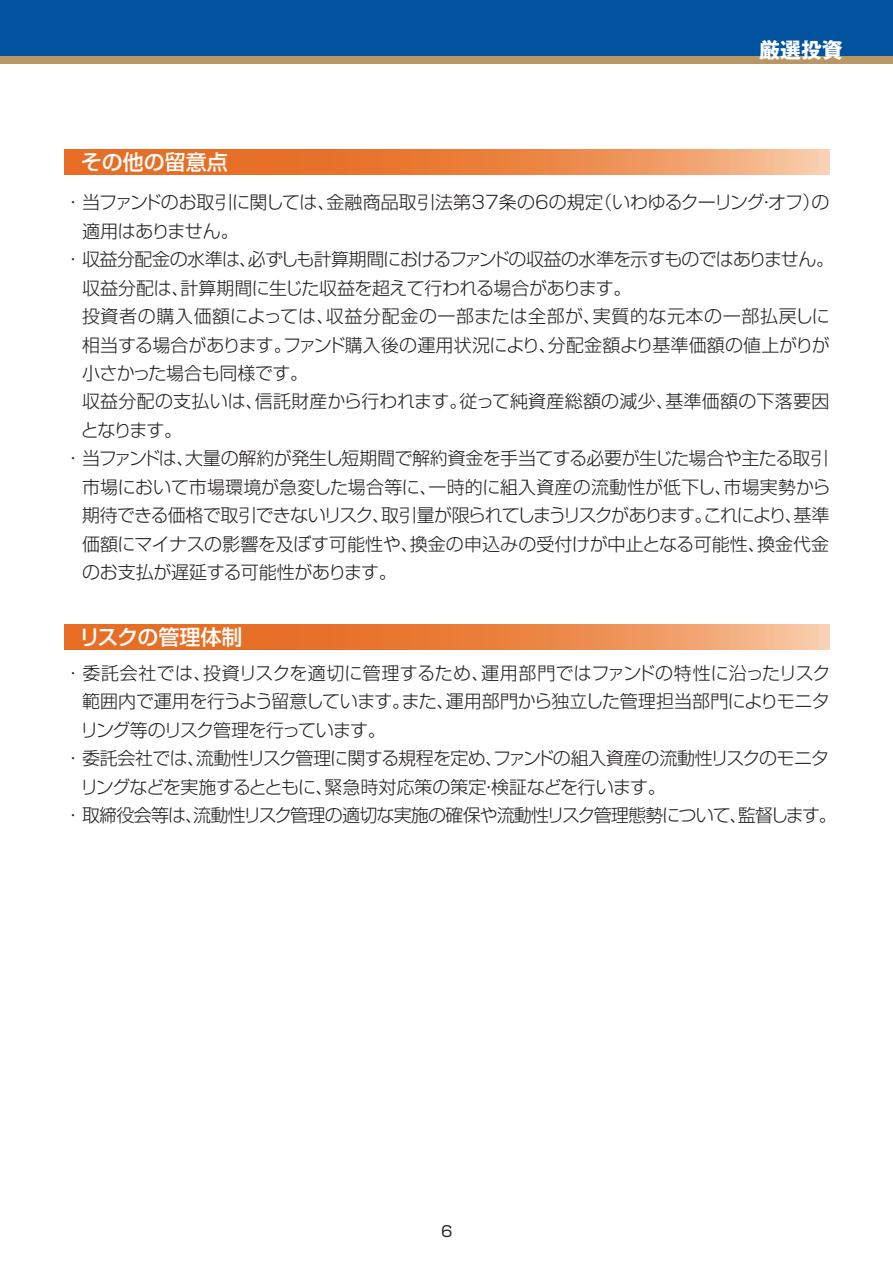
<style>
.page{position:relative;width:893px;height:1263px;background:#fff}
.page>*{position:absolute;margin:0;border:0;box-sizing:border-box;transform-origin:0 0}
.t1{font:500 21px "Shin Go Pr 5";color:#fff}
.t2{font:700 21px "Gothic MB101 Pr 5";color:#fff}
.t3{font:300 18px "Shin Go Pr 5";letter-spacing:-.025em;color:#231f20}
.t4{font:300 18px "Shin Go Pr 5";letter-spacing:-.045em;color:#231f20}
.t5{font:300 18px "Shin Go Pr 5";letter-spacing:-.06em;color:#231f20}
.t6{font:300 18px "Shin Go Pr 5";letter-spacing:.005em;color:#231f20}
.t7{font:300 18px "Shin Go Pr 5";letter-spacing:-.005em;color:#231f20}
.t8{font:300 18px "Shin Go Pr 5";letter-spacing:.015em;color:#231f20}
.t9{font:300 18px "Shin Go Pr 5";letter-spacing:.01em;color:#231f20}
.t10{font:300 18px "Shin Go Pr 5";color:#231f20}
.t11{font:300 18px "Shin Go Pr 5";letter-spacing:.035em;color:#231f20}
.t12{font:15px "Shin Go Pr 5";color:#231f20}
</style>
<div class="page">
<div style="left:0;top:55px;width:893px;height:9px;background:#b99764"></div>
<div style="left:0;top:0;width:893px;height:55px;background:#0153a0"></div>
<svg style="left:64px;top:149px;width:765px;height:26px;background:#eb8647"></svg>
<svg style="left:64px;top:624px;width:765px;height:26px;background:#eb8647"></svg>
<p class="t1" style="left:81px;top:144px;width:148px">その他の留意点</p>
<p class="t2" style="left:759px;top:33px;width:86px">厳選投資</p>
<p class="t3" style="left:64px;top:187px;width:767px">・当ファンドのお取引に関しては、金融商品取引法第37条の6の規定（いわゆるクーリング・オフ）の</p>
<p class="t3" style="left:82px;top:216px;width:158px">適用はありません。</p>
<p class="t4" style="left:64px;top:244px;width:771px">・収益分配金の水準は、必ずしも計算期間におけるファンドの収益の水準を示すものではありません。</p>
<p class="t3" style="left:82px;top:273px;width:551px">収益分配は、計算期間に生じた収益を超えて行われる場合があります。</p>
<p class="t11" style="left:82px;top:301px;width:749px">投資者の購入価額によっては、収益分配金の一部または全部が、実質的な元本の一部払戻しに</p>
<p class="t7" style="left:82px;top:330px;width:749px">相当する場合があります。ファンド購入後の運用状況により、分配金額より基準価額の値上がりが</p>
<p class="t3" style="left:82px;top:358px;width:227px">小さかった場合も同様です。</p>
<p class="t8" style="left:82px;top:387px;width:749px">収益分配の支払いは、信託財産から行われます。従って純資産総額の減少、基準価額の下落要因</p>
<p class="t3" style="left:81px;top:415px;width:103px">となります。</p>
<p class="t3" style="left:64px;top:444px;width:766px">・当ファンドは、大量の解約が発生し短期間で解約資金を手当てする必要が生じた場合や主たる取引</p>
<p class="t9" style="left:82px;top:472px;width:750px">市場において市場環境が急変した場合等に、一時的に組入資産の流動性が低下し、市場実勢から</p>
<p class="t5" style="left:82px;top:501px;width:749px">期待できる価格で取引できないリスク、取引量が限られてしまうリスクがあります。これにより、基準</p>
<p class="t10" style="left:82px;top:529px;width:749px">価額にマイナスの影響を及ぼす可能性や、換金の申込みの受付けが中止となる可能性、換金代金</p>
<p class="t3" style="left:82px;top:558px;width:316px">のお支払が遅延する可能性があります。</p>
<p class="t1" style="left:79px;top:620px;width:165px">リスクの管理体制</p>
<p class="t6" style="left:64px;top:658px;width:768px">・委託会社では、投資リスクを適切に管理するため、運用部門ではファンドの特性に沿ったリスク</p>
<p class="t3" style="left:82px;top:687px;width:749px">範囲内で運用を行うよう留意しています。また、運用部門から独立した管理担当部門によりモニタ</p>
<p class="t5" style="left:80px;top:715px;width:307px">リング等のリスク管理を行っています。</p>
<p class="t3" style="left:64px;top:744px;width:767px">・委託会社では、流動性リスク管理に関する規程を定め、ファンドの組入資産の流動性リスクのモニタ</p>
<p class="t3" style="left:80px;top:772px;width:587px">リングなどを実施するとともに、緊急時対応策の策定・検証などを行います。</p>
<p class="t4" style="left:64px;top:801px;width:774px">・取締役会等は、流動性リスク管理の適切な実施の確保や流動性リスク管理態勢について、監督します。</p>
<p class="t12" style="left:441px;top:1219px;width:13px">6</p>
</div>
